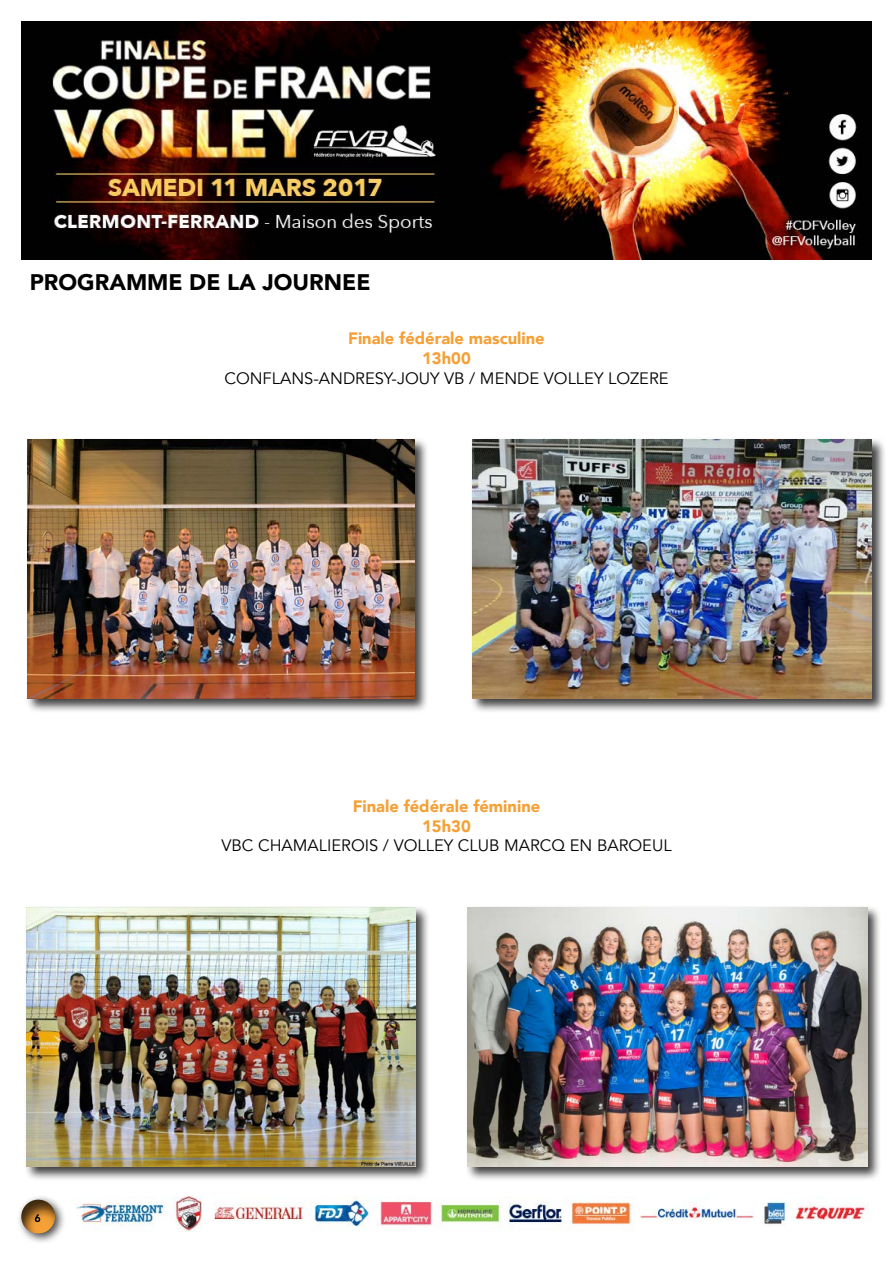
<style>
.page{position:relative;width:893px;height:1263px;background:#fff}
.page>*{position:absolute;margin:0;border:0;box-sizing:border-box;transform-origin:0 0}
.t1{font:900 22.5px "Avenir";color:#000}
.t2{font:16.5px "Avenir";color:#000}
.t3{font:900 16.5px/19.8px "Avenir";color:#f5a036;text-align:center}
</style>
<div class="page">
<img style="left:76px;top:1196px;width:791px;height:35px">
<div style="left:16px;top:1195px;width:51px;height:50px;background:#000;opacity:.75"></div>
<div style="left:8px;top:1188px;width:61px;height:47px;background:#000;opacity:.75"></div>
<img style="left:21px;top:21px;width:851px;height:238px">
<div style="left:25px;top:437px;width:404px;height:276px;background:#000;opacity:.75"></div>
<img style="left:28px;top:439px;width:387px;height:260px">
<div style="left:469px;top:437px;width:417px;height:276px;background:#000;opacity:.75"></div>
<img style="left:472px;top:439px;width:400px;height:260px">
<div style="left:24px;top:904px;width:406px;height:277px;background:#000;opacity:.75"></div>
<img style="left:27px;top:907px;width:389px;height:259px">
<div style="left:465px;top:904px;width:417px;height:277px;background:#000;opacity:.75"></div>
<img style="left:468px;top:907px;width:399px;height:259px">
<h1 class="t1" style="left:30px;top:263px;width:342px">PROGRAMME DE LA JOURNEE</h1>
<p class="t3" style="left:348px;top:328px;width:198px">Finale fédérale masculine<br>13h00</p>
<p class="t2" style="left:224px;top:368px;width:446px">CONFLANS-ANDRESY-JOUY VB / MENDE VOLLEY LOZERE</p>
<p class="t3" style="left:353px;top:796px;width:189px">Finale fédérale féminine<br>15h30</p>
<p class="t2" style="left:221px;top:836px;width:452px">VBC CHAMALIEROIS / VOLLEY CLUB MARCQ EN BAROEUL</p>
</div>
